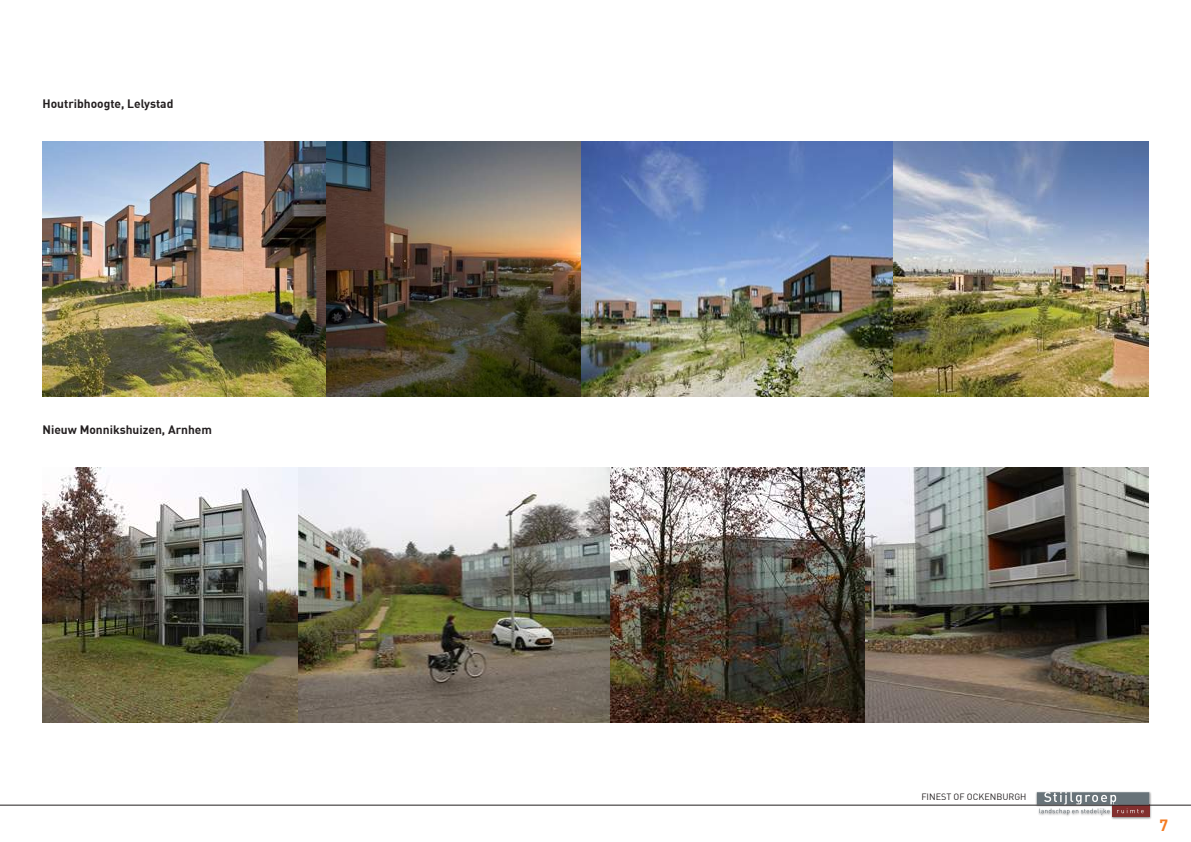
<style>
.page{position:relative;width:1191px;height:842px;background:#fff}
.page>*{position:absolute;margin:0;border:0;box-sizing:border-box;transform-origin:0 0}
.t1{font:700 16px "DIN";color:#f47b21}
.t2{font:700 12px "DIN";color:#231f20}
.t3{font:9px "DIN";color:#231f20}
</style>
<div class="page">
<img style="left:43px;top:142px;width:1105px;height:255px">
<img style="left:43px;top:468px;width:1105px;height:255px">
<img style="left:1034px;top:791px;width:118px;height:29px">
<div style="left:1111px;top:805px;width:38px;height:12px;background:#822f2e"></div>
<svg style="left:1037px;top:792px;width:112px;height:23px"></svg>
<hr style="left:0;top:805px;width:1191px;height:1px;background:#231f20">
<p class="t2" style="left:43px;top:96px;width:132px">Houtribhoogte, Lelystad</p>
<p class="t2" style="left:43px;top:422px;width:171px">Nieuw Monnikshuizen, Arnhem</p>
<p class="t3" style="left:921px;top:791px;width:107px">FINEST OF OCKENBURGH</p>
<h1 class="t1" style="left:1159px;top:814px;width:10px">7</h1>
</div>
